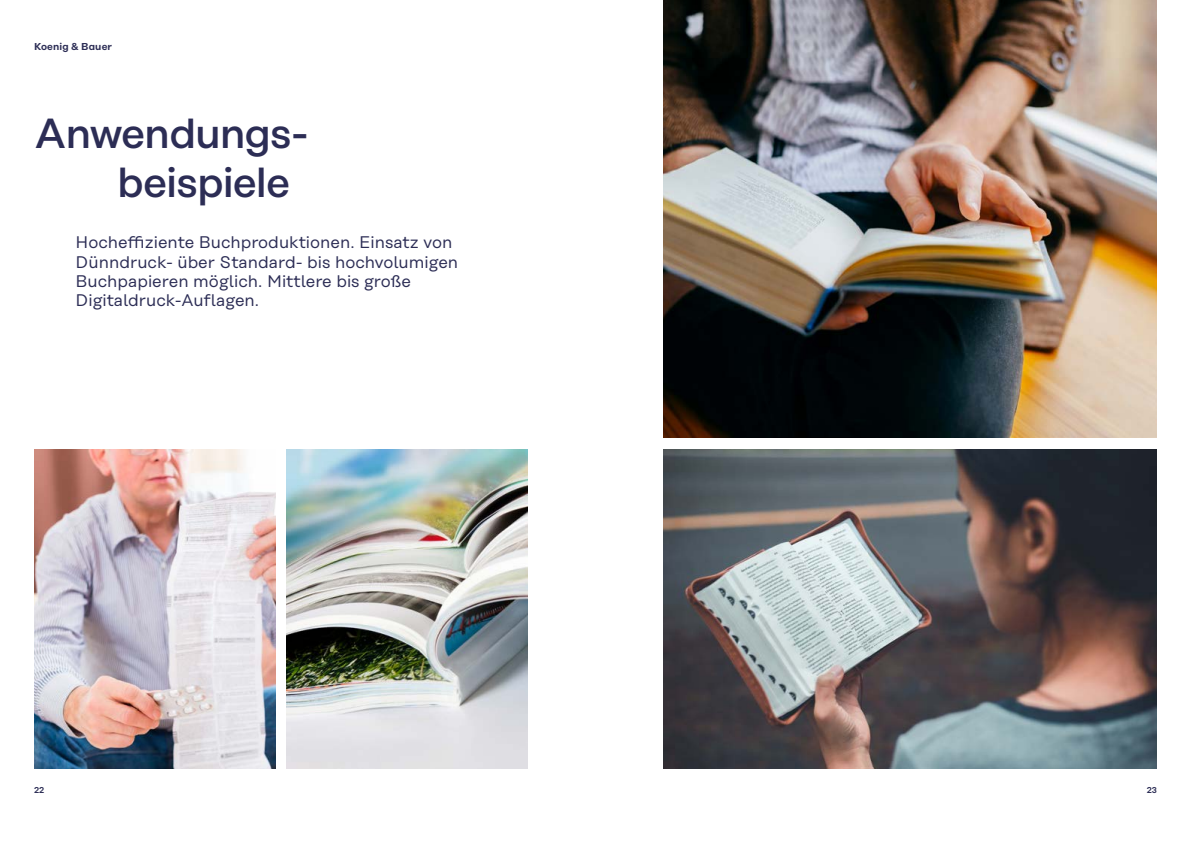
<style>
.page{position:relative;width:1191px;height:842px;background:#fff}
.page>*{position:absolute;margin:0;border:0;box-sizing:border-box;transform-origin:0 0}
.t1{font:500 42px/48.3px "Koenig&Bauer H";letter-spacing:-.025em;color:#2c2d55}
.t2{font:16.8px/19.3px "Koenig&Bauer T";color:#2c2d55}
.t3{font:600 10px "Koenig&Bauer H";letter-spacing:.015em;color:#2c2d55}
.t4{font:600 8.5px "Koenig&Bauer H";color:#2c2d55}
</style>
<div class="page">
<img style="left:663px;top:0;width:494px;height:438px">
<img style="left:663px;top:450px;width:494px;height:318px">
<img style="left:286px;top:450px;width:241px;height:318px">
<img style="left:34px;top:450px;width:241px;height:318px">
<p class="t3" style="left:34px;top:40px;width:80px">Koenig &amp; Bauer</p>
<h1 class="t1" style="left:117px;top:110px;width:193px;text-indent:-83px">Anwendungs&shy;beispiele</h1>
<p class="t2" style="left:76px;top:233px;width:384px">Hocheffiziente Buchproduktionen. Einsatz von Dünndruck- über Standard- bis hochvolumigen Buchpapieren möglich. Mittlere bis große Digitaldruck-Auflagen.</p>
<p class="t4" style="left:34px;top:785px;width:12px">22</p>
<p class="t4" style="left:1146px;top:785px;width:12px">23</p>
</div>
